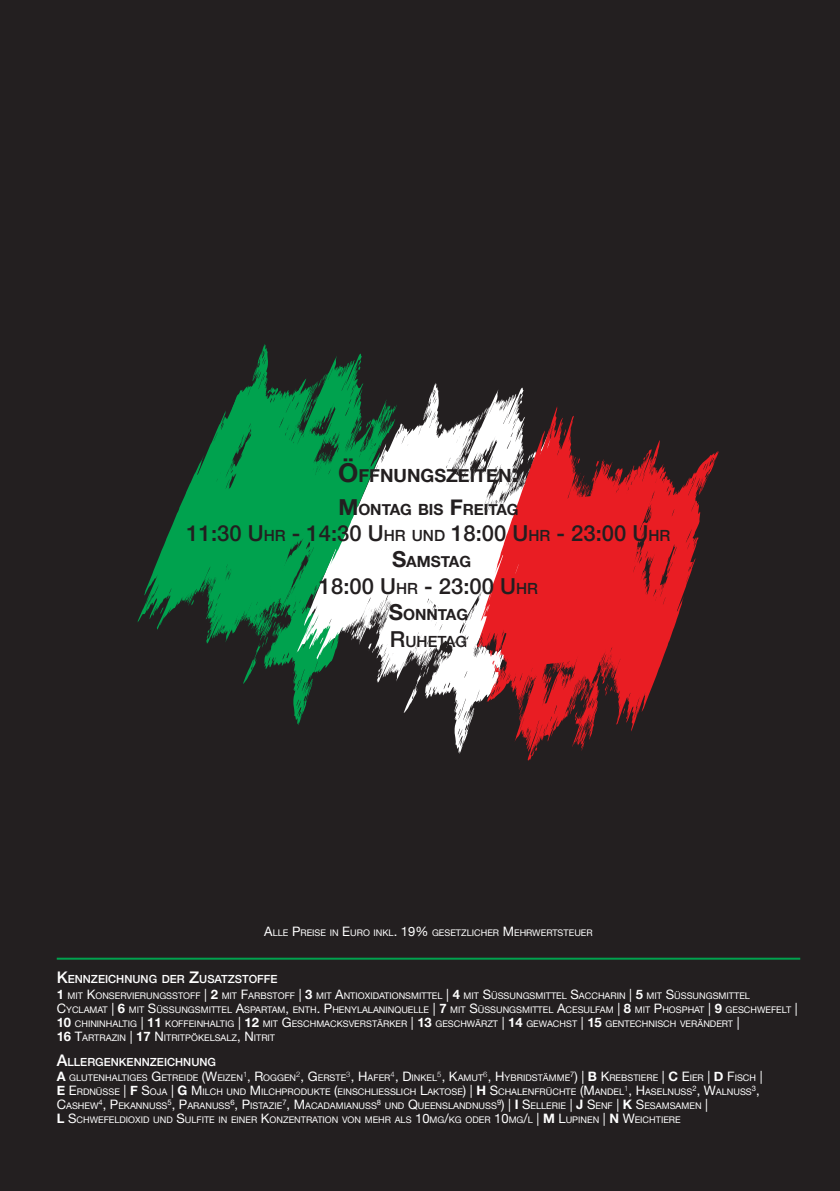
<style>
.page{position:relative;width:840px;height:1191px;background:#fff}
.page>*{position:absolute;margin:0;border:0;box-sizing:border-box;transform-origin:0 0}
.t1{font:500 22px "Helvetica Neue";color:#231f20}
.t2{font:700 18.2px "Helvetica Neue";color:#231f20}
.t3{font:700 15.4px/26.4px "Helvetica Neue";color:#231f20}
.t4{font:500 11.2px "Helvetica Neue";color:#fff}
.t5{font:9.2px/14px "Helvetica Neue";color:#fff}
.t6{font:7.6px "Helvetica Neue";color:#fff}
.s1{font-size:26px}
.s2{font-size:22px}
.s3{font-size:15.4px}
.s4{font-weight:500;font-size:22px}
.s5{font-weight:500}
.s6{font-size:13px}
.s7{font-size:16px}
.s8{font-weight:700;font-size:13px}
</style>
<div class="page">
<div style="left:0;top:0;width:839px;height:1191px;background:#231f20"></div>
<hr style="left:57px;top:957px;width:742px;height:2px;background:#00a24e">
<svg style="left:137px;top:509px;width:159px;height:211px"></svg>
<svg style="left:296px;top:646px;width:180px;height:108px"></svg>
<svg style="left:350px;top:383px;width:174px;height:302px"></svg>
<svg style="left:476px;top:405px;width:243px;height:356px"></svg>
<svg style="left:485px;top:446px;width:213px;height:286px"></svg>
<div style="left:386px;top:455px;width:100px;height:173px;background:#fff"></div>
<div style="left:503px;top:492px;width:141px;height:173px;background:#e91d23"></div>
<svg style="left:179px;top:344px;width:207px;height:302px;fill:#00a24e"></svg>
<h2 class="t2" style="left:338px;top:461px;width:182px"><span class="s1">Ö</span>FFNUNGSZEITEN<span class="s1">:</span></h2>
<h3 class="t3" style="left:338px;top:496px;width:182px"><span class="s2">M</span> ONTAG BIS <span class="s2">F</span>REITAG</h3>
<h1 class="t1" style="left:186px;top:515px;width:485px">11:30 U<span class="s3">HR</span> - 14:30 U<span class="s3">HR UND</span> 18:00 U<span class="s3">HR</span> - 23:00 U<span class="s3">HR</span></h1>
<h3 class="t3" style="left:392px;top:549px;width:81px"><span class="s2">S</span>AMSTAG</h3>
<h1 class="t1" style="left:319px;top:568px;width:220px">18:00 U <span class="s3">HR</span> - 23:00 U <span class="s3">HR</span></h1>
<h3 class="t3" style="left:388px;top:602px;width:81px"><span class="s2">S</span>ONNTAG<br><span class="s4">R</span><span class="s5">UHETAG</span></h3>
<p class="t5" style="left:264px;top:926px;width:330px"><span class="s6">A</span>LLE <span class="s6">P</span>REISE IN <span class="s6">E</span>URO INKL<span class="s6">. 19%</span> GESETZLICHER <span class="s6">M</span>EHRWERTSTEUER</p>
<p class="t4" style="left:57px;top:970px;width:222px"><span class="s7">K</span>ENNZEICHNUNG DER <span class="s7">Z</span>USATZSTOFFE</p>
<p class="t5" style="left:57px;top:988px;width:742px"><span class="s8">1</span> M IT <span class="s6">K</span>ONSERVIERUNGSSTOFF <span class="s6">|</span> <span class="s8">2</span> M IT <span class="s6">F</span>ARBSTOFF <span class="s6">|</span> <span class="s8">3</span> M IT <span class="s6">A</span>NTIOXIDATIONSM ITTEL <span class="s6">|</span> <span class="s8">4</span> M IT <span class="s6">S</span>ÜSSUNGSM ITTEL <span class="s6">S</span>ACCHARIN <span class="s6">|</span> <span class="s8">5</span> M IT <span class="s6">S</span>ÜSSUNGSM ITTEL <span class="s6">C</span>YCLAMAT <span class="s6">|</span> <span class="s8">6</span> M IT <span class="s6">S</span>ÜSSUNGSM ITTEL <span class="s6">A</span>SPARTAM <span class="s6">,</span> ENTH<span class="s6">. P</span>HENYLALANINQUELLE <span class="s6">|</span> <span class="s8">7</span> M IT <span class="s6">S</span>ÜSSUNGSM ITTEL <span class="s6">A</span>CESULFAM <span class="s6">|</span> <span class="s8">8</span> M IT <span class="s6">P</span>HOSPHAT <span class="s6">|</span> <span class="s8">9</span> GESCHWEFELT <span class="s6">| </span><span class="s8">10</span> CHININHALTIG <span class="s6">|</span> <span class="s8">11</span> KOFFEINHALTIG <span class="s6">|</span> <span class="s8">12</span> M IT <span class="s6">G</span>ESCHMACKSVERSTÄRKER <span class="s6">|</span> <span class="s8">13</span> GESCHWÄRZT <span class="s6">|</span> <span class="s8">14</span> GEWACHST <span class="s6">|</span> <span class="s8">15</span> GENTECHNISCH VERÄNDERT <span class="s6">|<br></span><span class="s8">16</span> <span class="s6">T</span>ARTRAZIN <span class="s6">|</span> <span class="s8">17</span> <span class="s6">N</span> ITRITPÖKELSALZ<span class="s6">, N</span> ITRIT</p>
<p class="t4" style="left:57px;top:1052px;width:161px"><span class="s7">A</span>LLERGENKENNZEICHNUNG</p>
<p class="t5" style="left:57px;top:1071px;width:707px"><span class="s8">A</span> GLUTENHALTIGES <span class="s6">G</span>ETREIDE <span class="s6">(W</span>EIZEN<sup>1</sup><span class="s6">, R</span>OGGEN<sup>2</sup><span class="s6">, G</span>ERSTE<sup>3</sup><span class="s6">, H</span>AFER<sup>4</sup><span class="s6">, D</span> INKEL<sup>5</sup><span class="s6">, K</span>AM UT<sup>6</sup><span class="s6">, H</span>YBRIDSTÄMM E<sup>7</sup><span class="s6">) |</span> <span class="s8">B</span> <span class="s6">K</span>REBSTIERE <span class="s6">|</span> <span class="s8">C</span> <span class="s6">E</span>IER <span class="s6">|</span> <span class="s8">D</span> <span class="s6">F</span>ISCH <span class="s6">|<br></span><span class="s8">E</span> <span class="s6">E</span>RDNÜSSE <span class="s6">|</span> <span class="s8">F</span> <span class="s6">S</span>OJA <span class="s6">|</span> <span class="s8">G</span> <span class="s6">M</span>ILCH UND <span class="s6">M</span>ILCHPRODUKTE <span class="s6">(</span>EINSCHLIESSLICH <span class="s6">L</span>AKTOSE<span class="s6">) |</span> <span class="s8">H</span> <span class="s6">S</span>CHALENFRÜCHTE <span class="s6">(M</span>ANDEL<sup>1</sup><span class="s6">, H</span>ASELNUSS<sup>2</sup><span class="s6">, W</span>ALNUSS</p>
<p class="t6" style="left:751px;top:1082px;width:9px">3<span class="s6">,</span></p>
<p class="t5" style="left:57px;top:1099px;width:652px;text-indent:328px">UND <span class="s6">Q</span>UEENSLANDNUSS<sup>9</sup><span class="s6">) |</span> <span class="s8">I</span> <span class="s6">S</span>ELLERIE <span class="s6">|</span> <span class="s8">J</span> <span class="s6">S</span>ENF <span class="s6">|</span> <span class="s8">K</span> <span class="s6">S</span>ESAMSAM EN <span class="s6">|<br></span><span class="s8">L</span> <span class="s6">S</span>CHWEFELDIOXID UND <span class="s6">S</span>ULFITE IN EINER <span class="s6">K</span>ONZENTRATION VON M EHR ALS <span class="s6">10</span>MG<span class="s6">/</span>KG ODER <span class="s6">10</span>MG<span class="s6">/</span>L <span class="s6">|</span> <span class="s8">M</span> <span class="s6">L</span>UPINEN <span class="s6">|</span> <span class="s8">N</span> <span class="s6">W</span>EICHTIERE</p>
<p class="t5" style="left:57px;top:1099px;width:321px"><span class="s6">C</span>ASHEW<sup>4</sup><span class="s6">, P</span>EKANNUSS<sup>5</sup><span class="s6">, P</span>ARANUSS<sup>6</sup><span class="s6">, P</span>ISTAZIE<sup>7</sup><span class="s6">, M</span>ACADAM IANUSS</p>
<p class="t6" style="left:377px;top:1096px;width:6px">8</p>
</div>
